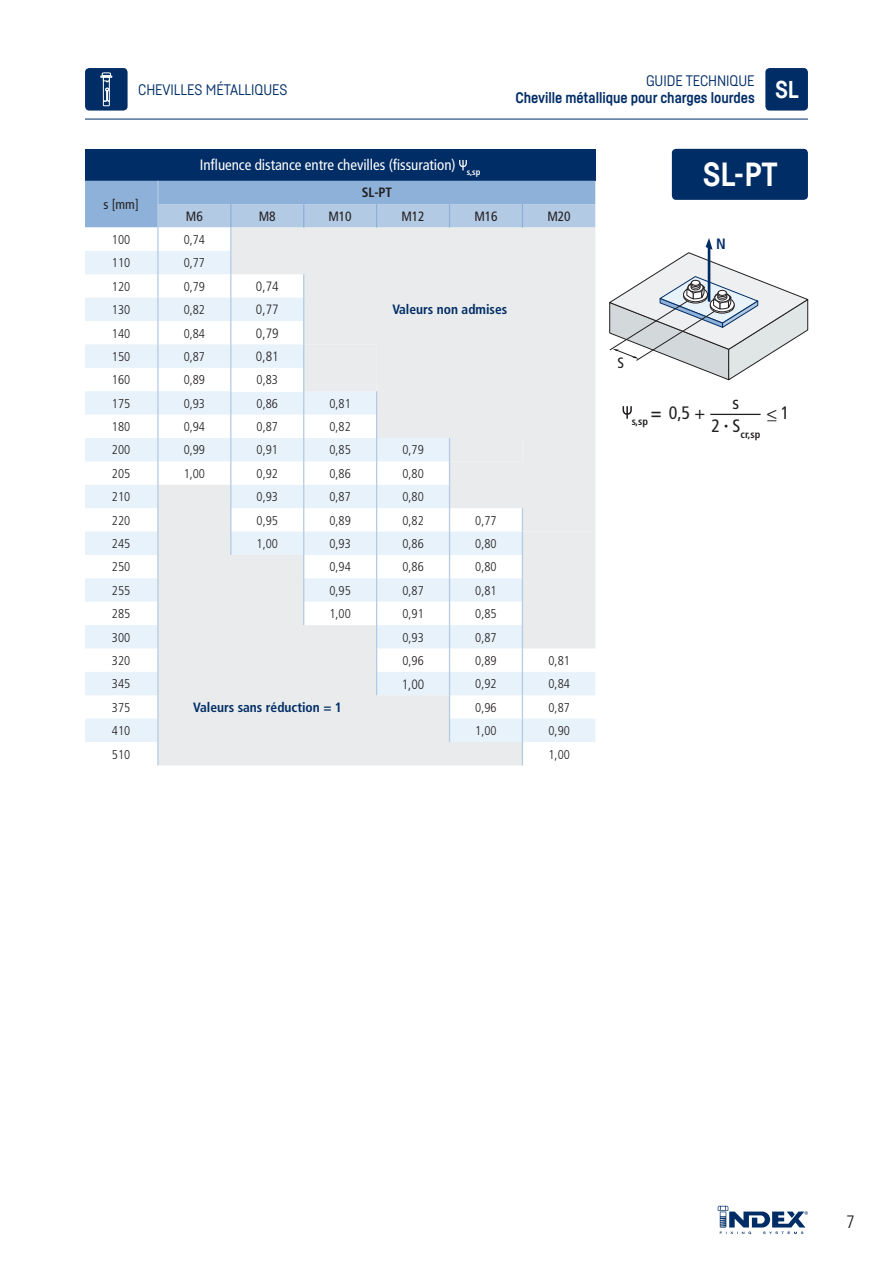
<style>
.page{position:relative;width:893px;height:1263px;background:#fff}
.page>*{position:absolute;margin:0;border:0;box-sizing:border-box;transform-origin:0 0}
.t1{font:700 33px "Fabrikat";color:#fff}
.t2{font:700 24px "Fabrikat";color:#fff}
.t3{font:condensed 18px "Frutiger LT Std";color:#231f20}
.t4{font:300 condensed 18px "Frutiger LT Std";color:#231f20}
.t5{font:condensed 15px "Frutiger LT Std";letter-spacing:-.005em;color:#fff}
.t6{font:700 15px "Fabrikat";letter-spacing:-.005em;color:#002d66}
.t7{font:15px "Fabrikat";letter-spacing:-.005em;color:#002d66}
.t8{font:condensed 15px "Frutiger LT Std";color:#231f20}
.t9{font:700 condensed 15px "Frutiger LT Std";color:#002d66}
.t10{font:700 condensed 13.5px "Frutiger LT Std";color:#002d66}
.t11{font:condensed 13.5px "Frutiger LT Std";letter-spacing:-.01em;color:#231f20}
.t12{font:300 condensed 13.5px "Frutiger LT Std";color:#231f20}
.t13{font:700 condensed 13.5px "Frutiger LT Std";color:#231f20}
.t14{font:300 condensed 12.75px "Frutiger LT Std";color:#231f20}
.t15{font:700 condensed 10.5px "Frutiger LT Std";color:#231f20}
.s1{font-weight:700}
</style>
<div class="page">
<svg style="left:718px;top:1206px;width:90px;height:28px"></svg>
<hr style="left:85px;top:119px;width:723px;height:1px;background:#002d66">
<div style="left:85px;top:68px;width:43px;height:43px;background:#002d66;border-radius:4px"></div>
<svg style="left:100px;top:72px;width:13px;height:35px"></svg>
<div style="left:765px;top:68px;width:43px;height:43px;background:#002d66;border-radius:4px"></div>
<div style="left:672px;top:149px;width:136px;height:51px;background:#002d66;border-radius:4px"></div>
<svg style="left:609px;top:238px;width:200px;height:142px"></svg>
<svg style="left:688px;top:283px;width:15px;height:9px"></svg>
<div style="left:688px;top:283px;width:15px;height:9px;border:1px solid #231f20;border-radius:50%"></div>
<div style="left:691px;top:284px;width:9px;height:6px;border:1px solid #231f20;border-radius:50%"></div>
<div style="left:691px;top:283px;width:9px;height:5px;background:#3a3738;border-radius:50%"></div>
<div style="left:691px;top:282px;width:9px;height:6px;border:1px solid #231f20;border-radius:50%"></div>
<div style="left:691px;top:281px;width:9px;height:6px;border:1px solid #231f20;border-radius:50%"></div>
<div style="left:691px;top:280px;width:9px;height:5px;background:#fff;border-radius:50%"></div>
<div style="left:691px;top:280px;width:9px;height:5px;border:1px solid #231f20;border-radius:50%"></div>
<hr style="left:710px;top:414px;width:51px;height:1px;background:#231f20">
<svg style="left:622px;top:406px;width:10px;height:13px"></svg>
<div style="left:85px;top:149px;width:510px;height:32px;background:#002d66"></div>
<svg style="left:85px;top:181px;width:510px;height:584px"></svg>
<svg style="left:459px;top:159px;width:8px;height:11px"></svg>
<p class="t7" style="left:646px;top:71px;width:110px">GUIDE TECHNIQUE</p>
<p class="t6" style="left:515px;top:88px;width:241px">Cheville métallique pour charges lourdes</p>
<p class="t7" style="left:138px;top:80px;width:151px">CHEVILLES MÉTALLIQUES</p>
<h2 class="t2" style="left:775px;top:74px;width:25px">SL</h2>
<p class="t11" style="left:104px;top:197px;width:37px">s [mm]</p>
<p class="t5" style="left:200px;top:156px;width:282px">Influence distance entre chevilles (fissuration) <sub>s,sp</sub></p>
<p class="t13" style="left:362px;top:185px;width:31px">SL-PT</p>
<p class="t11" style="left:186px;top:208px;width:18px">M6</p>
<p class="t11" style="left:259px;top:208px;width:18px">M8</p>
<p class="t11" style="left:329px;top:208px;width:25px">M10</p>
<p class="t11" style="left:401px;top:208px;width:25px">M12</p>
<p class="t11" style="left:474px;top:208px;width:25px">M16</p>
<p class="t11" style="left:548px;top:208px;width:25px">M20</p>
<p class="t14" style="left:112px;top:232px;width:20px">100</p>
<p class="t14" style="left:184px;top:232px;width:23px">0,74</p>
<p class="t14" style="left:112px;top:256px;width:20px">110</p>
<p class="t14" style="left:184px;top:256px;width:23px">0,77</p>
<p class="t14" style="left:112px;top:279px;width:20px">120</p>
<p class="t14" style="left:184px;top:279px;width:23px">0,79</p>
<p class="t12" style="left:256px;top:279px;width:24px">0,74</p>
<p class="t14" style="left:112px;top:302px;width:20px">130</p>
<p class="t14" style="left:184px;top:302px;width:23px">0,82</p>
<p class="t12" style="left:256px;top:302px;width:24px">0,77</p>
<p class="t10" style="left:392px;top:302px;width:117px">Valeurs non admises</p>
<p class="t14" style="left:112px;top:326px;width:20px">140</p>
<p class="t14" style="left:184px;top:326px;width:23px">0,84</p>
<p class="t12" style="left:256px;top:325px;width:24px">0,79</p>
<p class="t14" style="left:112px;top:349px;width:20px">150</p>
<p class="t14" style="left:184px;top:349px;width:23px">0,87</p>
<p class="t12" style="left:256px;top:349px;width:24px">0,81</p>
<p class="t14" style="left:112px;top:373px;width:20px">160</p>
<p class="t14" style="left:184px;top:373px;width:23px">0,89</p>
<p class="t14" style="left:257px;top:373px;width:23px">0,83</p>
<p class="t14" style="left:112px;top:396px;width:20px">175</p>
<p class="t14" style="left:184px;top:396px;width:23px">0,93</p>
<p class="t14" style="left:257px;top:396px;width:23px">0,86</p>
<p class="t14" style="left:329px;top:396px;width:23px">0,81</p>
<p class="t14" style="left:112px;top:419px;width:20px">180</p>
<p class="t14" style="left:184px;top:419px;width:23px">0,94</p>
<p class="t14" style="left:257px;top:419px;width:23px">0,87</p>
<p class="t14" style="left:329px;top:419px;width:23px">0,82</p>
<p class="t14" style="left:112px;top:443px;width:20px">200</p>
<p class="t14" style="left:184px;top:443px;width:23px">0,99</p>
<p class="t14" style="left:257px;top:443px;width:23px">0,91</p>
<p class="t14" style="left:329px;top:443px;width:23px">0,85</p>
<p class="t14" style="left:402px;top:443px;width:23px">0,79</p>
<p class="t14" style="left:112px;top:466px;width:20px">205</p>
<p class="t14" style="left:184px;top:466px;width:23px">1,00</p>
<p class="t14" style="left:257px;top:466px;width:23px">0,92</p>
<p class="t14" style="left:329px;top:466px;width:23px">0,86</p>
<p class="t14" style="left:402px;top:466px;width:23px">0,80</p>
<p class="t14" style="left:112px;top:490px;width:20px">210</p>
<p class="t14" style="left:257px;top:490px;width:23px">0,93</p>
<p class="t14" style="left:329px;top:490px;width:23px">0,87</p>
<p class="t14" style="left:402px;top:490px;width:23px">0,80</p>
<p class="t14" style="left:112px;top:513px;width:20px">220</p>
<p class="t14" style="left:257px;top:513px;width:23px">0,95</p>
<p class="t14" style="left:329px;top:513px;width:23px">0,89</p>
<p class="t14" style="left:402px;top:513px;width:23px">0,82</p>
<p class="t14" style="left:475px;top:513px;width:23px">0,77</p>
<p class="t14" style="left:112px;top:536px;width:20px">245</p>
<p class="t14" style="left:257px;top:536px;width:23px">1,00</p>
<p class="t14" style="left:329px;top:536px;width:23px">0,93</p>
<p class="t14" style="left:402px;top:536px;width:23px">0,86</p>
<p class="t14" style="left:475px;top:536px;width:23px">0,80</p>
<p class="t14" style="left:112px;top:560px;width:20px">250</p>
<p class="t14" style="left:329px;top:560px;width:23px">0,94</p>
<p class="t14" style="left:402px;top:560px;width:23px">0,86</p>
<p class="t14" style="left:475px;top:560px;width:23px">0,80</p>
<p class="t14" style="left:112px;top:583px;width:20px">255</p>
<p class="t14" style="left:329px;top:583px;width:23px">0,95</p>
<p class="t14" style="left:402px;top:583px;width:23px">0,87</p>
<p class="t14" style="left:475px;top:583px;width:23px">0,81</p>
<p class="t14" style="left:112px;top:606px;width:20px">285</p>
<p class="t14" style="left:329px;top:606px;width:23px">1,00</p>
<p class="t14" style="left:402px;top:606px;width:23px">0,91</p>
<p class="t14" style="left:475px;top:606px;width:23px">0,85</p>
<p class="t14" style="left:112px;top:630px;width:20px">300</p>
<p class="t14" style="left:402px;top:630px;width:23px">0,93</p>
<p class="t14" style="left:475px;top:630px;width:23px">0,87</p>
<p class="t14" style="left:112px;top:653px;width:20px">320</p>
<p class="t14" style="left:402px;top:653px;width:23px">0,96</p>
<p class="t14" style="left:475px;top:653px;width:23px">0,89</p>
<p class="t14" style="left:548px;top:653px;width:23px">0,81</p>
<p class="t14" style="left:112px;top:677px;width:20px">345</p>
<p class="t12" style="left:402px;top:676px;width:24px">1,00</p>
<p class="t14" style="left:475px;top:677px;width:23px">0,92</p>
<p class="t14" style="left:548px;top:677px;width:23px">0,84</p>
<p class="t14" style="left:112px;top:700px;width:20px">375</p>
<p class="t10" style="left:193px;top:699px;width:150px">Valeurs sans réduction = 1</p>
<p class="t14" style="left:475px;top:700px;width:23px">0,96</p>
<p class="t14" style="left:548px;top:700px;width:23px">0,87</p>
<p class="t14" style="left:112px;top:723px;width:20px">410</p>
<p class="t14" style="left:475px;top:723px;width:23px">1,00</p>
<p class="t14" style="left:548px;top:723px;width:23px">0,90</p>
<p class="t14" style="left:112px;top:747px;width:20px">510</p>
<p class="t14" style="left:548px;top:747px;width:23px">1,00</p>
<h1 class="t1" style="left:703px;top:154px;width:77px">SL-PT</h1>
<p class="t9" style="left:716px;top:235px;width:11px">N</p>
<p class="t8" style="left:617px;top:354px;width:8px">S</p>
<h3 class="t3" style="left:732px;top:392px;width:8px">s</h3>
<p class="t15" style="left:711px;top:428px;width:50px"><sup>2</sup> <sup>•</sup> <sup>S</sup>cr,sp</p>
<p class="t15" style="left:632px;top:415px;width:75px">s,sp <sup>=</sup> <sup>0,5</sup> <sup>+</sup></p>
<h3 class="t3" style="left:766px;top:402px;width:25px">&lt;<span class="s1">_</span> 1</h3>
<h3 class="t4" style="left:846px;top:1211px;width:10px">7</h3>
</div>
